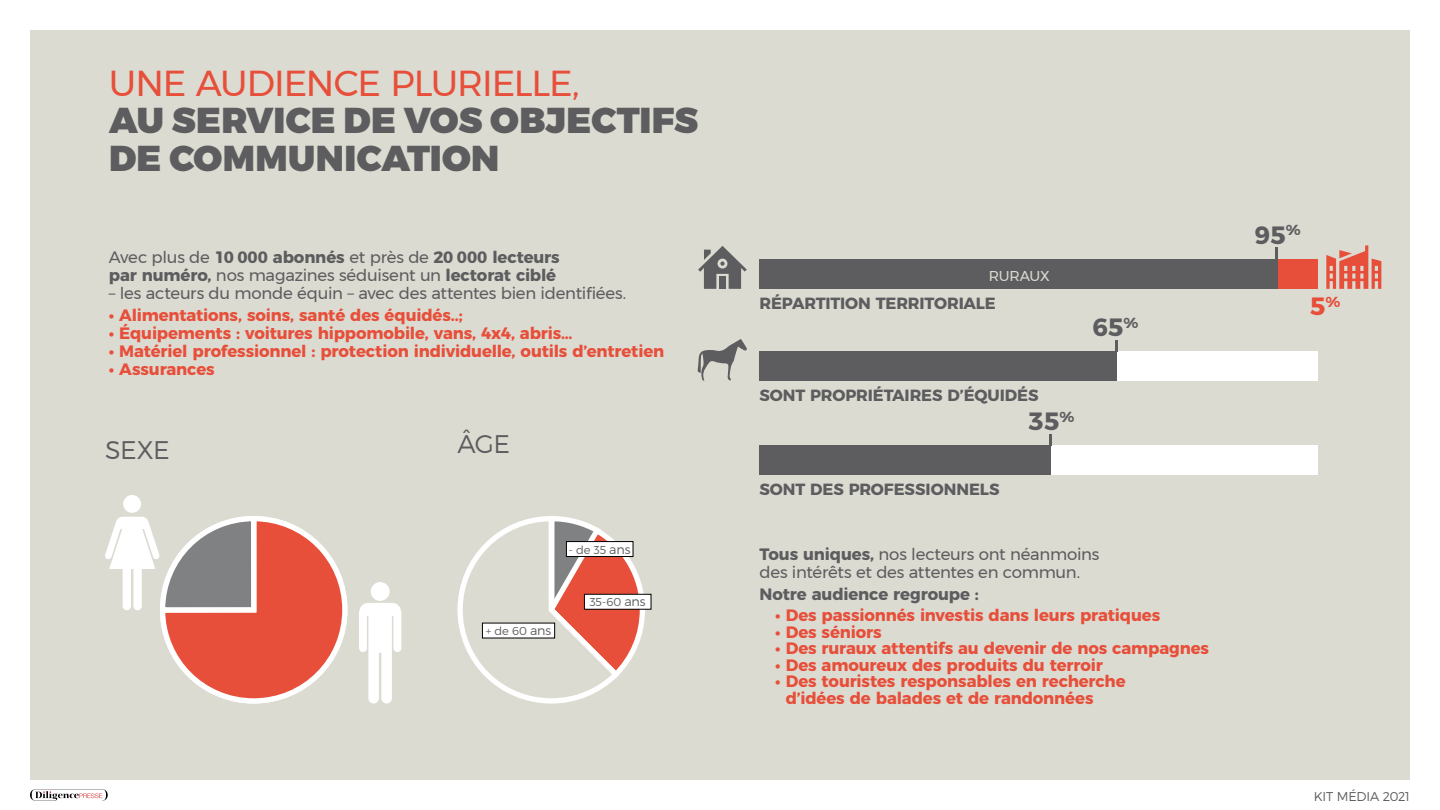
<style>
.page{position:relative;width:1440px;height:810px;background:#fff}
.page>*{position:absolute;margin:0;border:0;box-sizing:border-box;transform-origin:0 0}
.t1{font:900 36px/37.5px "Montserrat";letter-spacing:.01em;color:#5d5d5f}
.t2{font:36px "Montserrat";letter-spacing:-.03em;color:#e74f3a}
.t3{font:300 25.5px "Montserrat";letter-spacing:-.015em;color:#5d5d5f}
.t4{font:700 24.97px "Montserrat";color:#5d5d5f}
.t5{font:700 24.97px "Montserrat";color:#e74f3a}
.t6{font:700 16.5px/16.5px "Montserrat";letter-spacing:-.01em;color:#e74f3a}
.t7{font:16.5px/18px "Montserrat";letter-spacing:-.015em;color:#5d5d5f}
.t8{font:700 16.5px/18px "Montserrat";letter-spacing:-.01em;color:#5d5d5f}
.t9{font:700 16.2px "Montserrat";letter-spacing:-.005em;color:#5d5d5f}
.t10{font:14.25px "Montserrat";letter-spacing:-.025em;color:#dcdbd2}
.t11{font:300 12.75px "Montserrat";letter-spacing:-.015em;color:#5d5d5f}
.t12{font:300 11.48px "Montserrat";letter-spacing:-.01em;color:#5d5d5f}
.s1{font-weight:400}
.s2{font-size:12.75px}
.s3{font-weight:700}
</style>
<div class="page">
<div style="left:30px;top:30px;width:1380px;height:750px;background:#dcdbd2"></div>
<svg style="left:457px;top:516px;width:191px;height:188px"></svg>
<svg style="left:105px;top:495px;width:243px;height:209px"></svg>
<svg style="left:359px;top:582px;width:42px;height:122px"></svg>
<div style="left:759px;top:445px;width:559px;height:30px;background:#fff"></div>
<div style="left:1277px;top:259px;width:41px;height:30px;background:#e74f3a"></div>
<div style="left:759px;top:351px;width:559px;height:30px;background:#fff"></div>
<div style="left:759px;top:445px;width:292px;height:30px;background:#5d5d5f"></div>
<div style="left:759px;top:259px;width:519px;height:30px;background:#5d5d5f"></div>
<div style="left:759px;top:351px;width:358px;height:30px;background:#5d5d5f"></div>
<svg style="left:1049px;top:434px;width:3px;height:11px"></svg>
<svg style="left:1116px;top:340px;width:2px;height:11px"></svg>
<svg style="left:1275px;top:248px;width:3px;height:11px"></svg>
<svg style="left:698px;top:246px;width:49px;height:43px"></svg>
<svg style="left:1326px;top:245px;width:55px;height:44px"></svg>
<svg style="left:697px;top:339px;width:50px;height:42px"></svg>
<div style="left:566px;top:542px;width:67px;height:15px;background:#fff"></div>
<div style="left:566px;top:541px;width:67px;height:16px;border:1px solid #000"></div>
<div style="left:584px;top:594px;width:67px;height:15px;background:#fff"></div>
<div style="left:584px;top:594px;width:67px;height:16px;border:1px solid #000"></div>
<div style="left:482px;top:623px;width:73px;height:15px;background:#fff"></div>
<svg style="left:30px;top:789px;width:78px;height:12px"></svg>
<h1 class="t2" style="left:109px;top:55px;width:472px">UNE AUDIENCE PLURIELLE,</h1>
<h1 class="t1" style="left:109px;top:103px;width:591px">AU SERVICE DE VOS OBJECTIFS<br>DE COMMUNICATION</h1>
<p class="t8" style="left:109px;top:247px;width:453px"><span class="s1">Avec plus de</span> 10 000 abonnés <span class="s1">et près de</span> 20 000 lecteurs par numéro, <span class="s1">nos magazines séduisent un</span> lectorat ciblé</p>
<p class="t7" style="left:109px;top:284px;width:519px">– les acteurs du monde équin – avec des attentes bien identifiées.</p>
<p class="t6" style="left:109px;top:306px;width:356px">• Alimentations, soins, santé des équidés..;</p>
<p class="t6" style="left:109px;top:324px;width:465px">• Équipements : voitures hippomobile, vans, 4x4, abris…</p>
<p class="t6" style="left:109px;top:342px;width:557px">• Matériel professionnel : protection individuelle, outils d’entretien</p>
<p class="t6" style="left:109px;top:360px;width:107px">• Assurances</p>
<h2 class="t3" style="left:105px;top:434px;width:66px">SEXE</h2>
<h2 class="t3" style="left:458px;top:429px;width:54px">ÂGE</h2>
<p class="t12" style="left:486px;top:624px;width:67px">+ de 60 <span class="s2">ans</span></p>
<p class="t12" style="left:569px;top:542px;width:63px">- de 35 <span class="s2">ans</span></p>
<p class="t12" style="left:590px;top:595px;width:57px">35-60 <span class="s2">ans</span></p>
<p class="t10" style="left:989px;top:265px;width:62px">RURAUX</p>
<p class="t9" style="left:759px;top:290px;width:238px">RÉPARTITION TERRITORIALE</p>
<h3 class="t4" style="left:1093px;top:307px;width:47px">65<sup>%</sup></h3>
<p class="t9" style="left:759px;top:382px;width:281px">SONT PROPRIÉTAIRES D’ÉQUIDÉS</p>
<h3 class="t4" style="left:1029px;top:401px;width:47px">35<sup>%</sup></h3>
<p class="t9" style="left:759px;top:476px;width:242px">SONT DES PROFESSIONNELS</p>
<p class="t7" style="left:759px;top:545px;width:342px"><span class="s3">Tous uniques,</span> nos lecteurs ont néanmoins des intérêts et des attentes en commun.</p>
<p class="t8" style="left:759px;top:584px;width:221px">Notre audience regroupe :</p>
<p class="t6" style="left:775px;top:606px;width:386px">• Des passionnés investis dans leurs pratiques</p>
<p class="t6" style="left:775px;top:622px;width:108px">• Des séniors</p>
<p class="t6" style="left:775px;top:639px;width:435px">• Des ruraux attentifs au devenir de nos campagnes</p>
<p class="t6" style="left:775px;top:655px;width:329px">• Des amoureux des produits du terroir</p>
<p class="t6" style="left:786px;top:672px;width:342px;text-indent:-10px">• Des touristes responsables en recherche d’idées de balades et de randonnées</p>
<h3 class="t4" style="left:1255px;top:214px;width:47px">95<sup>%</sup></h3>
<h3 class="t5" style="left:1310px;top:286px;width:32px">5<sup>%</sup></h3>
<p class="t11" style="left:1314px;top:789px;width:98px">KIT MÉDIA 2021</p>
</div>
